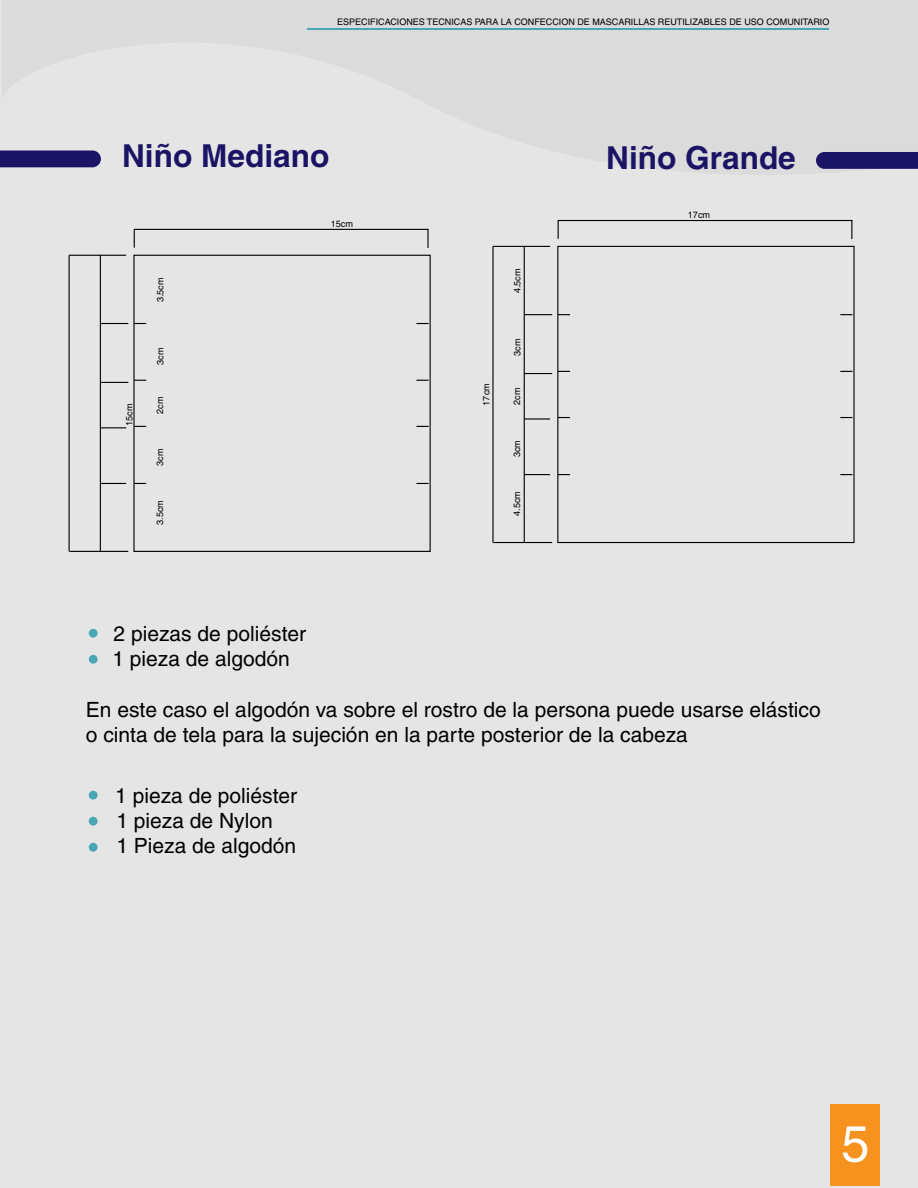
<style>
.page{position:relative;width:918px;height:1188px;background:#e5e5e5}
.page>*{position:absolute;margin:0;border:0;box-sizing:border-box;transform-origin:0 0}
.t1{font:50.85px "Helvetica";color:#fff}
.t2{font:700 31.65px "Helvetica";color:#1b1464}
.t3{font:21px/25.2px "Helvetica";color:#000}
.t4{font:9.15px "Helvetica";color:#000}
.t5{font:9px "Helvetica";color:#000}
</style>
<div class="page">
<hr style="left:308px;top:28px;width:521px;height:2px;background:#4aa6b5">
<div style="left:830px;top:1105px;width:50px;height:81px;background:#f6921e"></div>
<div style="left:89px;top:629px;width:9px;height:9px;background:#4aa6b5;border-radius:50%"></div>
<div style="left:89px;top:655px;width:9px;height:9px;background:#4aa6b5;border-radius:50%"></div>
<div style="left:89px;top:791px;width:9px;height:9px;background:#4aa6b5;border-radius:50%"></div>
<div style="left:89px;top:817px;width:9px;height:9px;background:#4aa6b5;border-radius:50%"></div>
<div style="left:89px;top:843px;width:9px;height:9px;background:#4aa6b5;border-radius:50%"></div>
<svg style="left:0;top:150px;width:101px;height:17px;background:#241d69"></svg>
<svg style="left:816px;top:152px;width:102px;height:17px;background:#201967"></svg>
<div style="left:133px;top:255px;width:298px;height:297px;border:1px solid #000"></div>
<svg style="left:134px;top:323px;width:12px;height:1px"></svg>
<svg style="left:134px;top:380px;width:12px;height:1px"></svg>
<svg style="left:134px;top:426px;width:12px;height:1px"></svg>
<svg style="left:134px;top:483px;width:12px;height:1px"></svg>
<svg style="left:416px;top:323px;width:13px;height:1px"></svg>
<svg style="left:416px;top:380px;width:13px;height:1px"></svg>
<svg style="left:416px;top:426px;width:13px;height:1px"></svg>
<svg style="left:416px;top:483px;width:13px;height:1px"></svg>
<hr style="left:69px;top:255px;width:57px;height:1px;background:#000">
<hr style="left:69px;top:551px;width:59px;height:1px;background:#000">
<hr style="left:69px;top:255px;width:1px;height:296px;background:#000">
<hr style="left:100px;top:255px;width:1px;height:296px;background:#000">
<svg style="left:101px;top:323px;width:27px;height:1px"></svg>
<svg style="left:101px;top:382px;width:27px;height:1px"></svg>
<svg style="left:101px;top:427px;width:25px;height:1px"></svg>
<svg style="left:101px;top:483px;width:25px;height:1px"></svg>
<svg style="left:134px;top:230px;width:1px;height:18px"></svg>
<hr style="left:134px;top:229px;width:295px;height:1px;background:#000">
<svg style="left:427px;top:229px;width:2px;height:19px"></svg>
<div style="left:557px;top:246px;width:298px;height:297px;border:1px solid #000"></div>
<svg style="left:558px;top:314px;width:12px;height:1px"></svg>
<svg style="left:558px;top:371px;width:12px;height:1px"></svg>
<svg style="left:558px;top:417px;width:12px;height:1px"></svg>
<svg style="left:558px;top:474px;width:12px;height:1px"></svg>
<svg style="left:840px;top:314px;width:13px;height:1px"></svg>
<svg style="left:840px;top:371px;width:13px;height:1px"></svg>
<svg style="left:840px;top:417px;width:13px;height:1px"></svg>
<svg style="left:840px;top:474px;width:13px;height:1px"></svg>
<hr style="left:493px;top:246px;width:57px;height:1px;background:#000">
<hr style="left:493px;top:542px;width:59px;height:1px;background:#000">
<hr style="left:492px;top:246px;width:2px;height:297px;background:#000">
<hr style="left:524px;top:246px;width:1px;height:297px;background:#000">
<svg style="left:524px;top:314px;width:28px;height:1px"></svg>
<svg style="left:525px;top:373px;width:27px;height:1px"></svg>
<hr style="left:524px;top:418px;width:26px;height:2px;background:#000">
<svg style="left:524px;top:474px;width:26px;height:1px"></svg>
<svg style="left:558px;top:221px;width:1px;height:18px"></svg>
<hr style="left:558px;top:220px;width:295px;height:1px;background:#000">
<svg style="left:851px;top:221px;width:1px;height:18px"></svg>
<p class="t5" style="left:337px;top:17px;width:494px">ESPECIFICACIONES TECNICAS PARA LA CONFECCION DE MASCARILLAS REUTILIZABLES DE USO COMUNITARIO</p>
<h2 class="t2" style="left:122px;top:136px;width:209px">Niño Mediano</h2>
<h2 class="t2" style="left:606px;top:139px;width:191px">Niño Grande</h2>
<p class="t4" style="left:124px;top:426px;width:24px;rotate:-90deg">15cm</p>
<p class="t4" style="left:155px;top:302px;width:26px;rotate:-90deg">3.5cm</p>
<p class="t4" style="left:155px;top:365px;width:19px;rotate:-90deg">3cm</p>
<p class="t4" style="left:155px;top:414px;width:19px;rotate:-90deg">2cm</p>
<p class="t4" style="left:155px;top:466px;width:19px;rotate:-90deg">3cm</p>
<p class="t4" style="left:155px;top:525px;width:26px;rotate:-90deg">3.5cm</p>
<p class="t4" style="left:331px;top:218px;width:24px">15cm</p>
<p class="t3" style="left:112px;top:621px;width:195px">2 piezas de poliéster<br>1 pieza de algodón</p>
<p class="t4" style="left:481px;top:406px;width:24px;rotate:-90deg">17cm</p>
<p class="t4" style="left:512px;top:293px;width:26px;rotate:-90deg">4.5cm</p>
<p class="t4" style="left:512px;top:356px;width:19px;rotate:-90deg">3cm</p>
<p class="t4" style="left:512px;top:405px;width:19px;rotate:-90deg">2cm</p>
<p class="t4" style="left:512px;top:457px;width:19px;rotate:-90deg">3cm</p>
<p class="t4" style="left:512px;top:516px;width:26px;rotate:-90deg">4.5cm</p>
<p class="t4" style="left:688px;top:209px;width:24px">17cm</p>
<p class="t3" style="left:86px;top:697px;width:736px">En este caso el algodón va sobre el rostro de la persona puede usarse elástico o cinta de tela para la sujeción en la parte posterior de la cabeza</p>
<p class="t3" style="left:115px;top:782px;width:184px">1 pieza de poliéster<br>1 pieza de Nylon<br>1 Pieza de algodón</p>
<h1 class="t1" style="left:841px;top:1114px;width:30px">5</h1>
</div>
